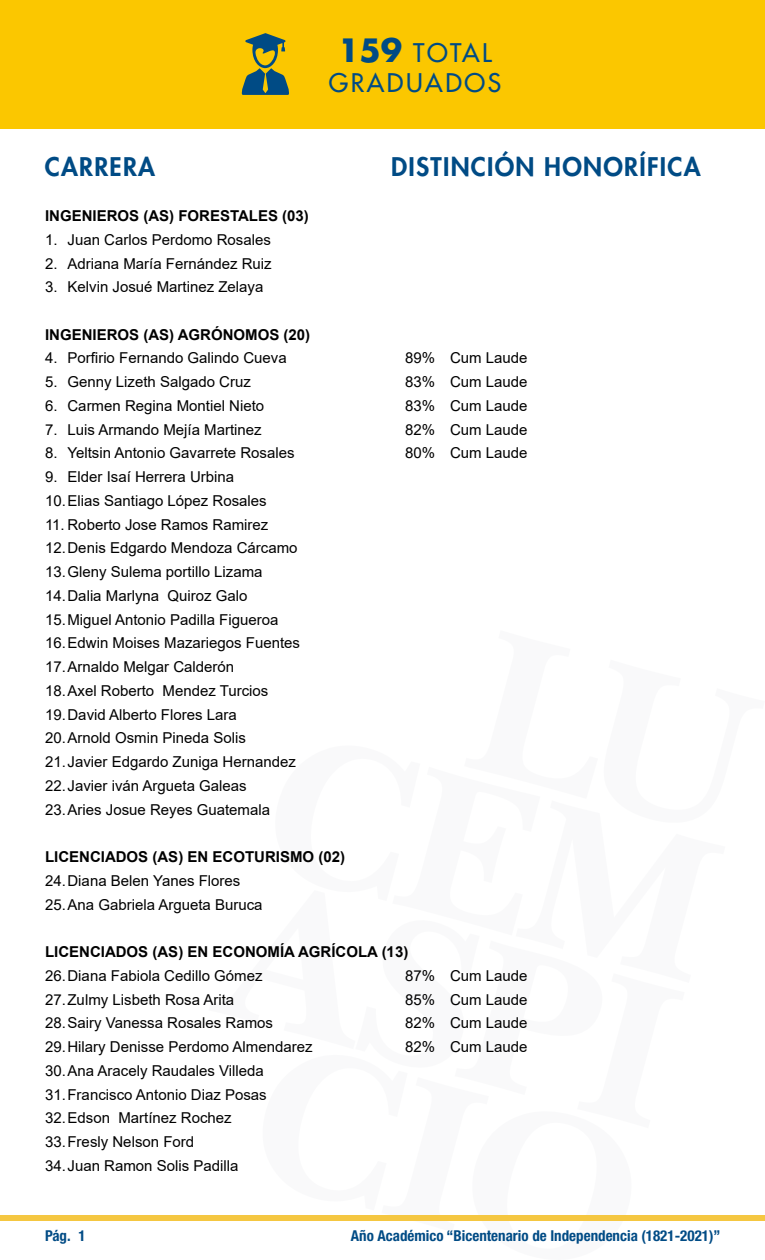
<style>
.page{position:relative;width:765px;height:1260px;background:#fff}
.page>*{position:absolute;margin:0;border:0;box-sizing:border-box;transform-origin:0 0}
.t1{font:800 25px "Futura Std";letter-spacing:.05em;color:#004b85}
.t2{font:500 25px/30px "Futura Std";letter-spacing:.1em;color:#004b85;text-align:center}
.t3{font:15px/23.8px "Arial";color:#000}
.t4{font:700 15px "Arial";color:#000}
.t5{font:700 condensed 15px "Helvetica Neue LT Std";color:#004b85}
.s1{font-weight:700;font-size:31.25px}
</style>
<div class="page">
<div style="left:0;top:1216px;width:765px;height:5px;background:#f5c741"></div>
<div style="left:0;top:0;width:765px;height:128px;background:#fbc700"></div>
<svg style="left:241px;top:33px;width:48px;height:62px"></svg>
<h1 class="t2" style="left:329px;top:38px;width:174px"><span class="s1">159</span> TOTAL<br>GRADUADOS</h1>
<h1 class="t1" style="left:45px;top:151px;width:112px">CARRERA</h1>
<h1 class="t1" style="left:391px;top:151px;width:311px">DISTINCIÓN HONORÍFICA</h1>
<p class="t4" style="left:45px;top:205px;width:265px">INGENIEROS (AS) FORESTALES (03)</p>
<p class="t3" style="left:45px;top:228px;width:227px">1. Juan Carlos Perdomo Rosales</p>
<p class="t3" style="left:45px;top:251px;width:228px">2. Adriana María Fernández Ruiz</p>
<p class="t3" style="left:45px;top:275px;width:220px">3. Kelvin Josué Martinez Zelaya</p>
<p class="t4" style="left:45px;top:324px;width:267px">INGENIEROS (AS) AGRÓNOMOS (20)</p>
<p class="t3" style="left:45px;top:346px;width:243px">4. Porfirio Fernando Galindo Cueva</p>
<p class="t3" style="left:405px;top:346px;width:124px">89% Cum Laude</p>
<p class="t3" style="left:45px;top:370px;width:207px">5. Genny Lizeth Salgado Cruz</p>
<p class="t3" style="left:405px;top:370px;width:124px">83% Cum Laude</p>
<p class="t3" style="left:45px;top:394px;width:221px">6. Carmen Regina Montiel Nieto</p>
<p class="t3" style="left:405px;top:394px;width:124px">83% Cum Laude</p>
<p class="t3" style="left:45px;top:417px;width:218px">7. Luis Armando Mejía Martinez</p>
<p class="t3" style="left:405px;top:417px;width:124px">82% Cum Laude</p>
<p class="t3" style="left:45px;top:441px;width:251px">8. Yeltsin Antonio Gavarrete Rosales</p>
<p class="t3" style="left:405px;top:441px;width:124px">80% Cum Laude</p>
<p class="t3" style="left:45px;top:465px;width:223px">9. Elder Isaí Herrera Urbina<br>10.Elias Santiago López Rosales</p>
<p class="t3" style="left:45px;top:512px;width:257px">11. Roberto Jose Ramos Ramirez<br>12.Denis Edgardo Mendoza Cárcamo<br>13.Gleny Sulema portillo Lizama<br>14.Dalia Marlyna Quiroz Galo<br>15.Miguel Antonio Padilla Figueroa<br>16.Edwin Moises Mazariegos Fuentes<br>17.Arnaldo Melgar Calderón<br>18.Axel Roberto Mendez Turcios<br>19.David Alberto Flores Lara<br>20.Arnold Osmin Pineda Solis<br>21.Javier Edgardo Zuniga Hernandez<br>22.Javier iván Argueta Galeas<br>23.Aries Josue Reyes Guatemala</p>
<p class="t4" style="left:45px;top:846px;width:302px">LICENCIADOS (AS) EN ECOTURISMO (02)</p>
<p class="t3" style="left:45px;top:869px;width:219px">24.Diana Belen Yanes Flores<br>25.Ana Gabriela Argueta Buruca</p>
<p class="t4" style="left:45px;top:941px;width:365px">LICENCIADOS (AS) EN ECONOMÍA AGRÍCOLA (13)</p>
<p class="t3" style="left:45px;top:964px;width:219px">26.Diana Fabiola Cedillo Gómez</p>
<p class="t3" style="left:405px;top:964px;width:124px">87% Cum Laude</p>
<p class="t3" style="left:45px;top:987px;width:191px">27.Zulmy Lisbeth Rosa Arita</p>
<p class="t3" style="left:405px;top:987px;width:124px">85% Cum Laude</p>
<p class="t3" style="left:45px;top:1011px;width:230px">28.Sairy Vanessa Rosales Ramos</p>
<p class="t3" style="left:405px;top:1011px;width:124px">82% Cum Laude</p>
<p class="t3" style="left:45px;top:1035px;width:269px">29.Hilary Denisse Perdomo Almendarez</p>
<p class="t3" style="left:405px;top:1035px;width:124px">82% Cum Laude</p>
<p class="t3" style="left:45px;top:1059px;width:223px">30.Ana Aracely Raudales Villeda<br>31.Francisco Antonio Diaz Posas<br>32.Edson Martínez Rochez<br>33.Fresly Nelson Ford<br>34.Juan Ramon Solis Padilla</p>
<p class="t5" style="left:45px;top:1226px;width:42px">Pág. 1</p>
<p class="t5" style="left:351px;top:1226px;width:371px">Año Académico “Bicentenario de Independencia (1821-2021)”</p>
</div>
